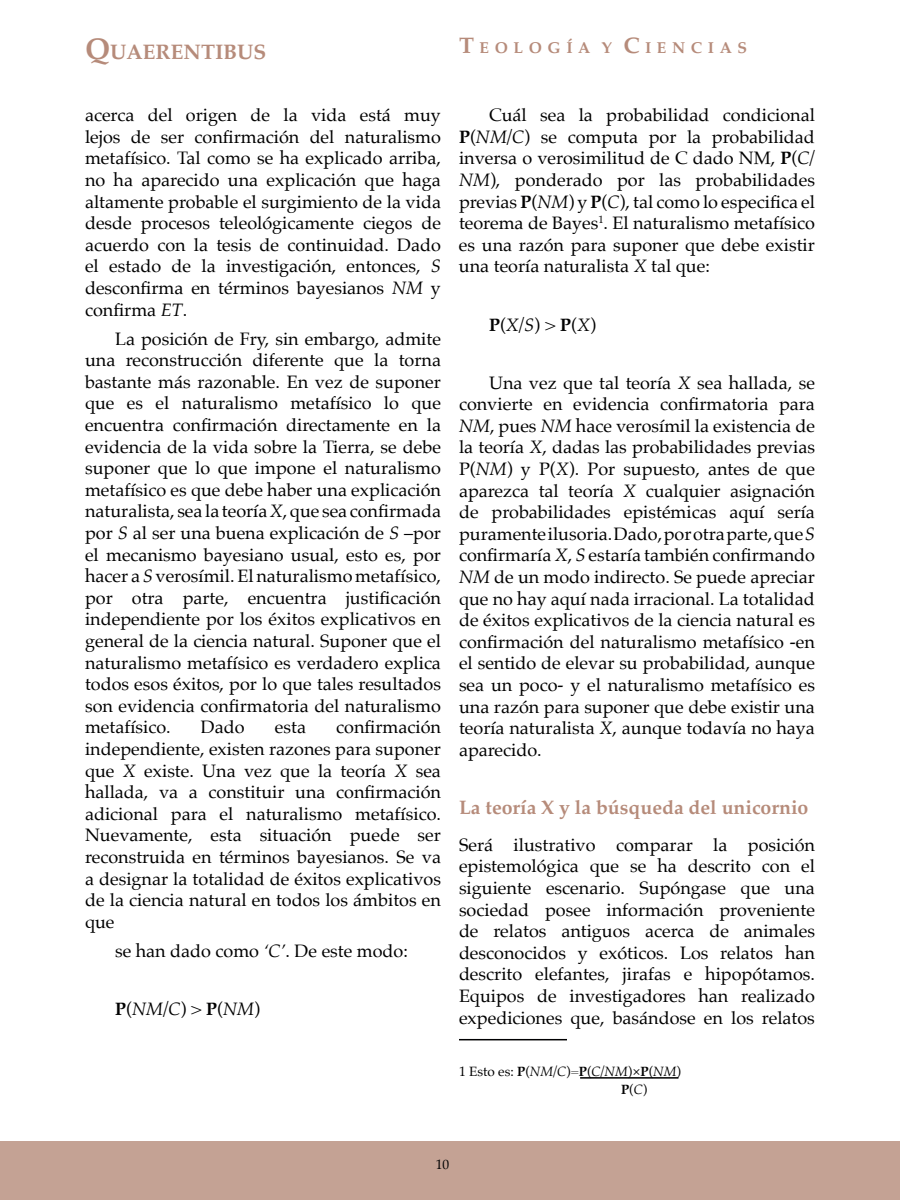
<style>
.page{position:relative;width:900px;height:1200px;background:#fff}
.page>*{position:absolute;margin:0;border:0;box-sizing:border-box;transform-origin:0 0}
.t1{font:700 21px "Palatino";color:#b68b7a}
.t2{font:700 19.5px "Palatino";color:#b68b7a}
.t3{font:18px/21.6px "Palatino";color:#000001;text-align:justify}
.t4{font:italic 18px "Palatino";color:#000001}
.t5{font:700 15.75px "Palatino";letter-spacing:.355em;color:#b68b7a}
.t6{font:13.5px/18px "Palatino";color:#000001}
.s1{font-size:30px}
.s2{font-style:italic}
.s3{font-weight:700;font-style:normal}
.s4{font-style:normal}
.s5{font-size:22.5px}
.s6{font-weight:700}
</style>
<div class="page">
<div style="left:0;top:1142px;width:900px;height:58px;background:#c4a294"></div>
<hr style="left:459px;top:1039px;width:108px;height:1px;background:#000001">
<hr style="left:580px;top:1077px;width:98px;height:2px;background:#000001">
<p class="t1" style="left:85px;top:34px;width:183px"><span class="s1">Q</span>UAERENTIBUS</p>
<p class="t3" style="left:85px;top:104px;width:357px">acerca del origen de la vida está muy lejos de ser confirmación del naturalismo metafísico. Tal como se ha explicado arriba, no ha aparecido una explicación que haga altamente probable el surgimiento de la vida desde procesos teleológicamente ciegos de acuerdo con la tesis de continuidad. Dado el estado de la investigación, entonces, <span class="s2">S </span>desconfirma en términos bayesianos <span class="s2">NM</span> y confirma <span class="s2">ET</span>.</p>
<p class="t3" style="left:85px;top:328px;width:357px;text-indent:30px">La posición de Fry, sin embargo, admite una reconstrucción diferente que la torna bastante más razonable. En vez de suponer que es el naturalismo metafísico lo que encuentra confirmación directamente en la evidencia de la vida sobre la Tierra, se debe suponer que lo que impone el naturalismo metafísico es que debe haber una explicación naturalista, sea la teoría <span class="s2">X</span>, que sea confirmada por <span class="s2">S</span> al ser una buena explicación de <span class="s2">S</span> –por el mecanismo bayesiano usual, esto es, por hacer a <span class="s2">S</span> verosímil. El naturalismo metafísico, por otra parte, encuentra justificación independiente por los éxitos explicativos en general de la ciencia natural. Suponer que el naturalismo metafísico es verdadero explica todos esos éxitos, por lo que tales resultados son evidencia confirmatoria del naturalismo metafísico.</p>
<p class="t3" style="left:85px;top:716px;width:357px;text-indent:251px">confirmación independiente, existen razones para suponer que <span class="s2">X</span> existe. Una vez que la teoría <span class="s2">X</span> sea hallada, va a constituir una confirmación adicional para el naturalismo metafísico.<br>Nuevamente, esta situación puede ser reconstruida en términos bayesianos. Se va a designar la totalidad de éxitos explicativos de la ciencia natural en todos los ámbitos en que</p>
<p class="t3" style="left:115px;top:940px;width:294px">se han dado como <span class="s2">‘C’</span>. De este modo:</p>
<p class="t3" style="left:201px;top:716px;width:45px">Dado</p>
<p class="t3" style="left:275px;top:716px;width:33px">esta</p>
<p class="t4" style="left:115px;top:994px;width:147px"><span class="s3">P</span><span class="s4">(</span>NM/C<span class="s4">) &gt;</span> <span class="s3">P</span><span class="s4">(</span>NM<span class="s4">)</span></p>
<p class="t5" style="left:459px;top:34px;width:290px"><span class="s5">T</span> EOLOGÍA Y <span class="s5">C</span> IENCIAS</p>
<p class="t3" style="left:459px;top:104px;width:357px;text-indent:30px">Cuál sea la probabilidad condicional <span class="s6">P</span>(<span class="s2">NM/C</span>) se computa por la probabilidad inversa o verosimilitud de C dado NM, <span class="s6">P</span>(<span class="s2">C/ NM</span>), ponderado por las probabilidades previas <span class="s6">P</span>(<span class="s2">NM</span>) y <span class="s6">P</span>(<span class="s2">C</span>), tal como lo especifica el teorema de Bayes<sup>1</sup>. El naturalismo metafísico es una razón para suponer que debe existir una teoría naturalista <span class="s2">X</span> tal que:</p>
<p class="t3" style="left:489px;top:313px;width:109px"><span class="s6">P</span>(<span class="s2">X/S</span>) &gt; <span class="s6">P</span>(<span class="s2">X</span>)</p>
<p class="t3" style="left:459px;top:372px;width:357px;text-indent:30px">Una vez que tal teoría <span class="s2">X</span> sea hallada, se convierte en evidencia confirmatoria para <span class="s2">NM</span>, pues <span class="s2">NM</span> hace verosímil la existencia de la teoría <span class="s2">X</span>, dadas las probabilidades previas P(<span class="s2">NM</span>) y P(<span class="s2">X</span>). Por supuesto, antes de que aparezca tal teoría <span class="s2">X</span> cualquier asignación de probabilidades epistémicas aquí sería puramente ilusoria. Dado, por otra parte, que <span class="s2">S </span>confirmaría <span class="s2">X</span>, <span class="s2">S</span> estaría también confirmando <span class="s2">NM</span> de un modo indirecto. Se puede apreciar que no hay aquí nada irracional. La totalidad de éxitos explicativos de la ciencia natural es confirmación del naturalismo metafísico -en el sentido de elevar su probabilidad, aunque sea un poco- y el naturalismo metafísico es una razón para suponer que debe existir una teoría naturalista <span class="s2">X</span>, aunque todavía no haya aparecido.</p>
<p class="t2" style="left:459px;top:791px;width:351px">La teoría X y la búsqueda del unicornio</p>
<p class="t3" style="left:459px;top:834px;width:357px">Será ilustrativo comparar la posición epistemológica que se ha descrito con el siguiente escenario. Supóngase que una sociedad posee información proveniente de relatos antiguos acerca de animales desconocidos y exóticos. Los relatos han descrito elefantes, jirafas e hipopótamos.<br>Equipos de investigadores han realizado expediciones que, basándose en los relatos</p>
<p class="t6" style="left:621px;top:1062px;width:62px;text-indent:-162px">1 Esto es: <span class="s6">P</span>(<span class="s2">NM/C</span>)=<span class="s6">P</span>(<span class="s2">C/NM</span>)×<span class="s6">P</span>(<span class="s2">NM</span>)<br><span class="s6">P</span>(<span class="s2">C</span>)</p>
<p class="t6" style="left:436px;top:1155px;width:15px">10</p>
</div>
